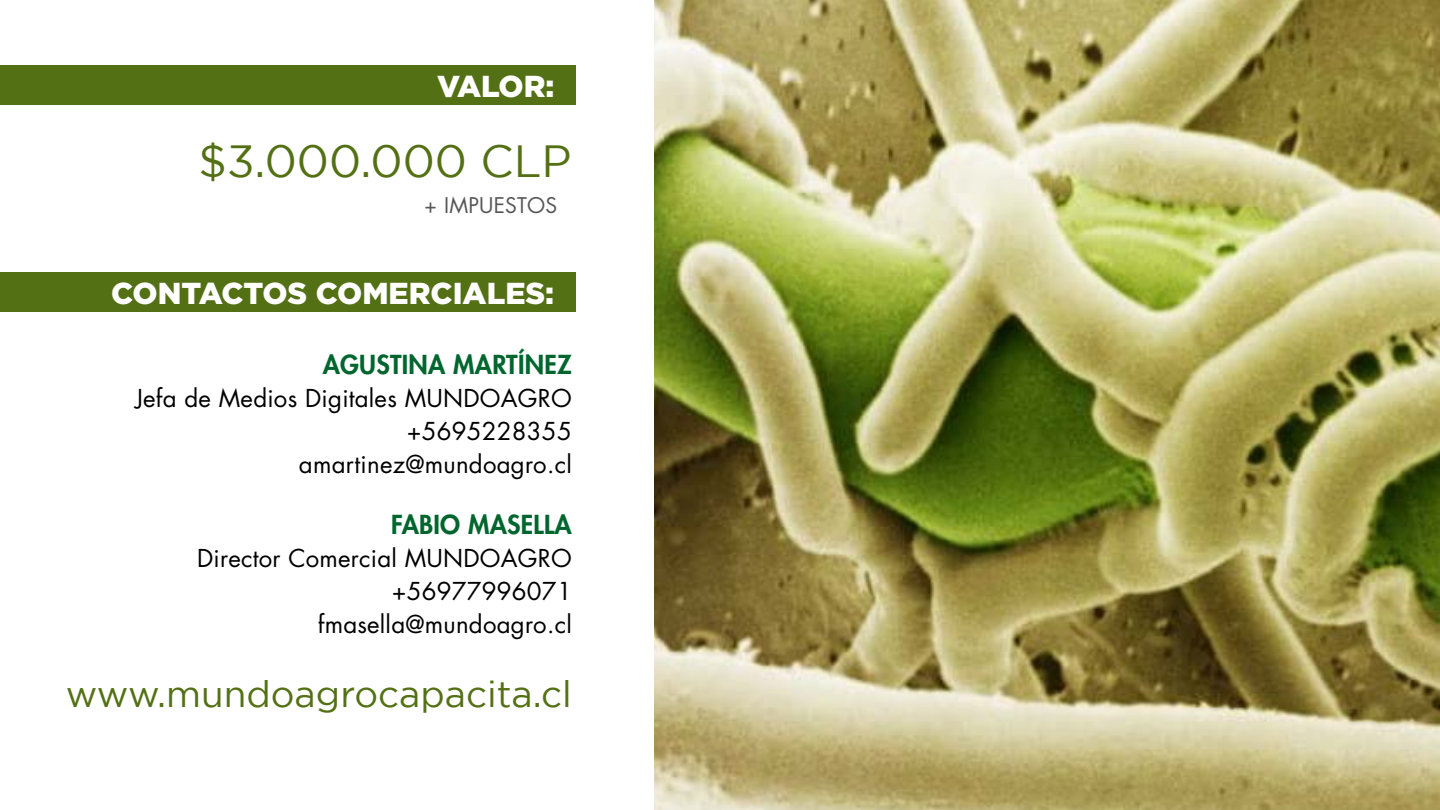
<style>
.page{position:relative;width:1440px;height:810px;background:#fff}
.page>*{position:absolute;margin:0;border:0;box-sizing:border-box;transform-origin:0 0}
.t1{font:45px "Gotham";color:#547014}
.t2{font:36.75px "Gotham";color:#547014}
.t3{font:900 30.3px "Gotham";color:#fff}
.t4{font:800 25.5px "Futura Std";letter-spacing:.01em;color:#00662e}
.t5{font:24px/33px "Futura Std";letter-spacing:.01em;color:#000;text-align:right}
.t6{font:21px "Futura Std";letter-spacing:.01em;color:#575757}
</style>
<div class="page">
<img style="left:655px;top:0;width:785px;height:810px">
<div style="left:0;top:65px;width:576px;height:40px;background:#547014"></div>
<div style="left:0;top:272px;width:576px;height:40px;background:#547014"></div>
<p class="t3" style="left:437px;top:66px;width:119px">VALOR:</p>
<h1 class="t1" style="left:198px;top:136px;width:375px">$3.000.000 CLP</h1>
<p class="t6" style="left:424px;top:192px;width:134px">+ IMPUESTOS</p>
<p class="t3" style="left:111px;top:273px;width:445px">CONTACTOS COMERCIALES:</p>
<p class="t4" style="left:323px;top:349px;width:251px">AGUSTINA MARTÍNEZ</p>
<p class="t5" style="left:135px;top:382px;width:438px">Jefa de Medios Digitales MUNDOAGRO +5695228355 amartinez@mundoagro.cl</p>
<p class="t4" style="left:391px;top:508px;width:182px">FABIO MASELLA</p>
<p class="t5" style="left:197px;top:542px;width:376px">Director Comercial MUNDOAGRO +56977996071 fmasella@mundoagro.cl</p>
<h2 class="t2" style="left:66px;top:674px;width:508px">www.mundoagrocapacita.cl</h2>
</div>
